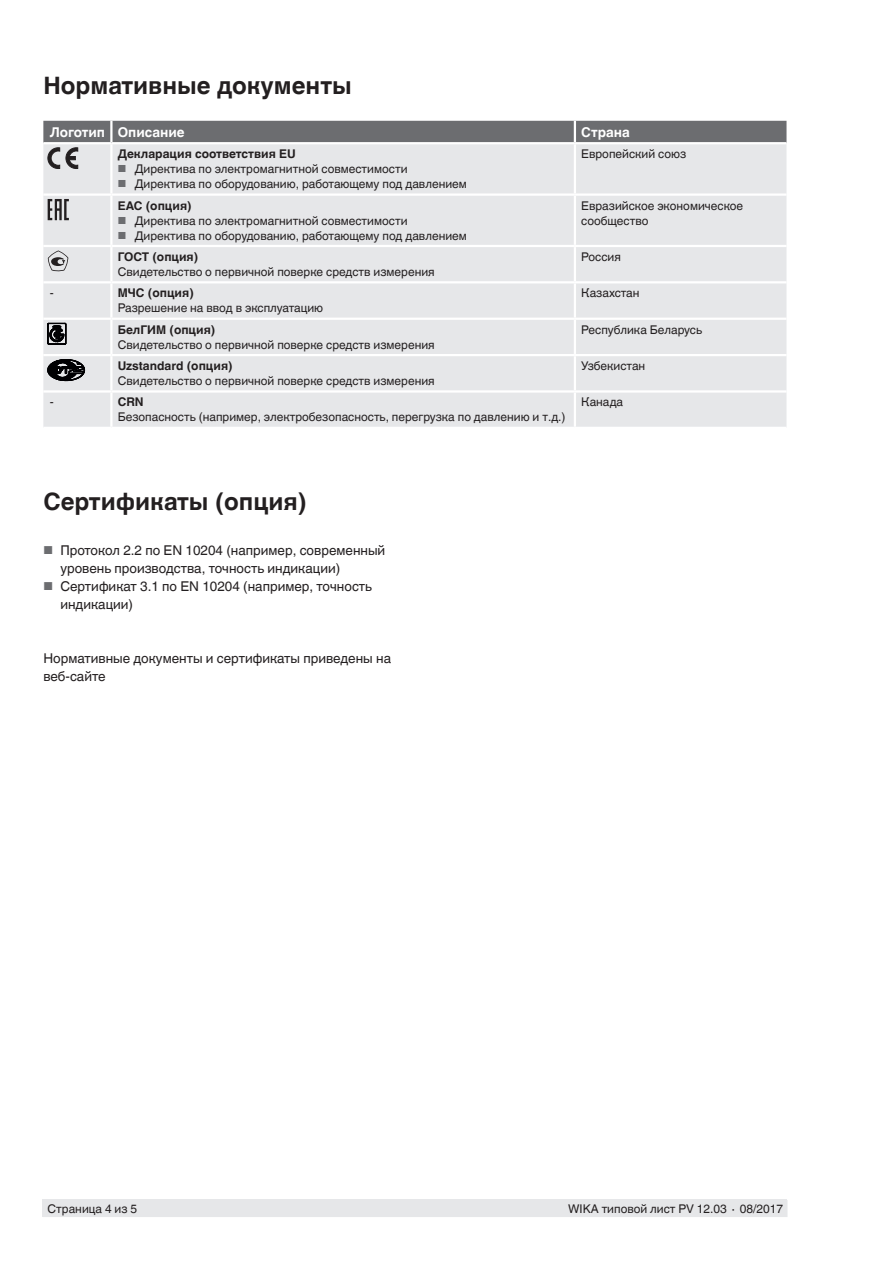
<style>
.page{position:relative;width:893px;height:1263px;background:#fff}
.page>*{position:absolute;margin:0;border:0;box-sizing:border-box;transform-origin:0 0}
.t1{font:700 24px "Helvetica World";color:#231f20}
.t2{font:13.5px/18px "Helvetica World";color:#231f20}
.t3{font:700 13.5px "Helvetica World";color:#fff}
.t4{font:12px/15px "Helvetica World";color:#231f20}
.t5{font:700 12px "Helvetica World";color:#231f20}
.s1{font-size:10.2px;color:#6c6d70}
.s2{font-size:11.55px;color:#6c6d70}
</style>
<div class="page">
<div style="left:43px;top:1199px;width:744px;height:18px;background:#e6e7e9"></div>
<div style="left:43px;top:169px;width:743px;height:258px;background:#e6e7e9"></div>
<hr style="left:111px;top:193px;width:464px;height:3px;background:#fff">
<hr style="left:111px;top:390px;width:464px;height:3px;background:#fff">
<hr style="left:110px;top:320px;width:3px;height:34px;background:#fff">
<hr style="left:574px;top:320px;width:2px;height:34px;background:#fff">
<hr style="left:111px;top:245px;width:464px;height:2px;background:#fff">
<hr style="left:575px;top:245px;width:211px;height:2px;background:#fff">
<hr style="left:111px;top:354px;width:464px;height:2px;background:#fff">
<hr style="left:575px;top:354px;width:211px;height:2px;background:#fff">
<hr style="left:43px;top:245px;width:68px;height:2px;background:#fff">
<hr style="left:43px;top:354px;width:68px;height:2px;background:#fff">
<hr style="left:43px;top:318px;width:68px;height:2px;background:#fff">
<hr style="left:111px;top:318px;width:464px;height:2px;background:#fff">
<hr style="left:575px;top:318px;width:211px;height:2px;background:#fff">
<hr style="left:43px;top:281px;width:68px;height:2px;background:#fff">
<hr style="left:111px;top:281px;width:464px;height:2px;background:#fff">
<hr style="left:110px;top:283px;width:3px;height:35px;background:#fff">
<hr style="left:575px;top:281px;width:211px;height:2px;background:#fff">
<hr style="left:574px;top:283px;width:2px;height:35px;background:#fff">
<hr style="left:110px;top:356px;width:3px;height:34px;background:#fff">
<hr style="left:574px;top:356px;width:2px;height:34px;background:#fff">
<hr style="left:43px;top:193px;width:68px;height:3px;background:#fff">
<hr style="left:575px;top:193px;width:211px;height:3px;background:#fff">
<hr style="left:575px;top:390px;width:211px;height:3px;background:#fff">
<hr style="left:43px;top:390px;width:68px;height:3px;background:#fff">
<hr style="left:574px;top:144px;width:2px;height:49px;background:#fff">
<hr style="left:110px;top:144px;width:3px;height:49px;background:#fff">
<hr style="left:574px;top:196px;width:2px;height:49px;background:#fff">
<hr style="left:574px;top:247px;width:2px;height:34px;background:#fff">
<hr style="left:574px;top:393px;width:2px;height:34px;background:#fff">
<hr style="left:110px;top:196px;width:3px;height:49px;background:#fff">
<hr style="left:110px;top:247px;width:3px;height:34px;background:#fff">
<hr style="left:110px;top:393px;width:3px;height:34px;background:#fff">
<svg style="left:43px;top:121px;width:743px;height:48px;background:#b0b1b3"></svg>
<svg style="left:48px;top:199px;width:21px;height:21px"></svg>
<svg style="left:48px;top:250px;width:20px;height:22px"></svg>
<svg style="left:48px;top:323px;width:18px;height:22px"></svg>
<svg style="left:48px;top:359px;width:37px;height:22px"></svg>
<h1 class="t1" style="left:43px;top:71px;width:310px">Нормативные документы</h1>
<p class="t3" style="left:50px;top:124px;width:136px">Логотип Описание</p>
<p class="t3" style="left:581px;top:124px;width:50px">Страна</p>
<p class="t5" style="left:118px;top:147px;width:179px">Декларация соответствия EU</p>
<p class="t4" style="left:118px;top:162px;width:291px"><span class="s1">■</span> Директива по электромагнитной совместимости</p>
<p class="t4" style="left:118px;top:177px;width:351px"><span class="s1">■</span> Директива по оборудованию, работающему под давлением</p>
<p class="t4" style="left:581px;top:147px;width:106px">Европейский союз</p>
<p class="t5" style="left:118px;top:198px;width:75px">EAC (опция)</p>
<p class="t4" style="left:118px;top:213px;width:291px"><span class="s1">■</span> Директива по электромагнитной совместимости</p>
<p class="t4" style="left:118px;top:228px;width:351px"><span class="s1">■</span> Директива по оборудованию, работающему под давлением</p>
<p class="t4" style="left:581px;top:198px;width:163px">Евразийское экономическое сообщество</p>
<p class="t5" style="left:118px;top:250px;width:82px">ГОСТ (опция)</p>
<p class="t4" style="left:118px;top:264px;width:318px">Свидетельство о первичной поверке средств измерения</p>
<p class="t4" style="left:581px;top:249px;width:41px">Россия</p>
<p class="t4" style="left:50px;top:286px;width:5px">-</p>
<p class="t5" style="left:118px;top:286px;width:77px">МЧС (опция)</p>
<p class="t4" style="left:118px;top:301px;width:207px">Разрешение на ввод в эксплуатацию</p>
<p class="t4" style="left:581px;top:286px;width:60px">Казахстан</p>
<p class="t5" style="left:118px;top:323px;width:99px">БелГИМ (опция)</p>
<p class="t4" style="left:118px;top:337px;width:318px">Свидетельство о первичной поверке средств измерения</p>
<p class="t4" style="left:581px;top:322px;width:122px">Республика Беларусь</p>
<p class="t5" style="left:118px;top:359px;width:116px">Uzstandard (опция)</p>
<p class="t4" style="left:118px;top:373px;width:318px">Свидетельство о первичной поверке средств измерения</p>
<p class="t4" style="left:581px;top:358px;width:65px">Узбекистан</p>
<p class="t4" style="left:50px;top:395px;width:5px">-</p>
<p class="t5" style="left:118px;top:395px;width:27px">CRN</p>
<p class="t4" style="left:118px;top:410px;width:449px">Безопасность (например, электробезопасность, перегрузка по давлению и т.д.)</p>
<p class="t4" style="left:581px;top:395px;width:43px">Канада</p>
<h1 class="t1" style="left:43px;top:488px;width:265px">Сертификаты (опция)</h1>
<p class="t2" style="left:60px;top:541px;width:326px;text-indent:-17px"><span class="s2">■</span> Протокол 2.2 по EN 10204 (например, современный уровень производства, точность индикации)</p>
<p class="t2" style="left:60px;top:577px;width:313px;text-indent:-17px"><span class="s2">■</span> Сертификат 3.1 по EN 10204 (например, точность индикации)</p>
<p class="t2" style="left:43px;top:649px;width:349px">Нормативные документы и сертификаты приведены на веб-сайте</p>
<p class="t4" style="left:48px;top:1201px;width:91px">Страница 4 из 5</p>
<p class="t4" style="left:568px;top:1201px;width:217px">WIKA типовой лист PV 12.03 ∙ 08/2017</p>
</div>
